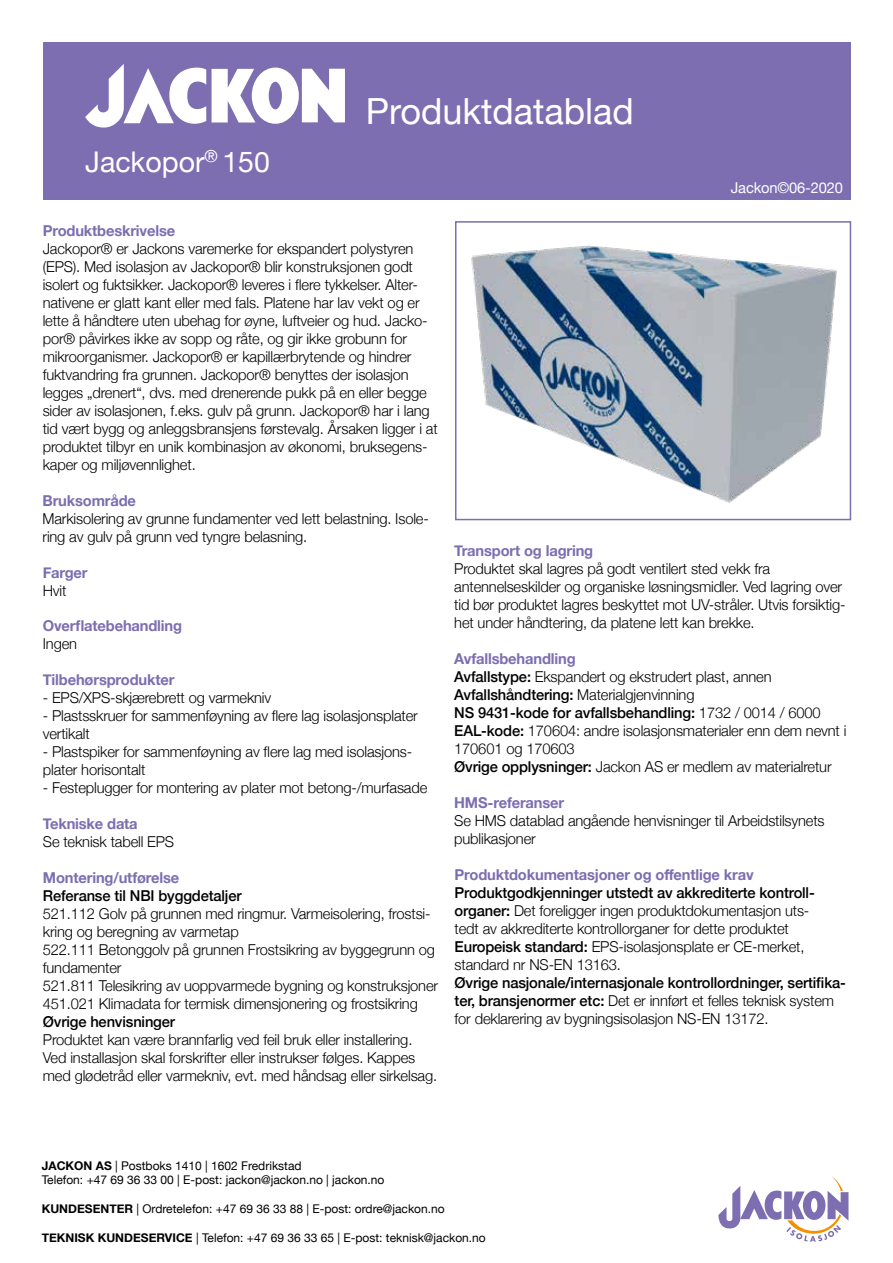
<style>
.page{position:relative;width:893px;height:1263px;background:#fff}
.page>*{position:absolute;margin:0;border:0;box-sizing:border-box;transform-origin:0 0}
.t1{font:36px "Helvetica Neue";color:#fff}
.t2{font:28.5px "Helvetica Neue";color:#fff}
.t3{font:300 15px/18px "Helvetica Neue";letter-spacing:-.01em;color:#000}
.t4{font:500 15px/18px "Helvetica Neue";letter-spacing:-.01em;color:#000}
.t5{font:700 15px "Helvetica Neue";letter-spacing:-.01em;color:#7c6eb0}
.t6{font:15px "Helvetica Neue";letter-spacing:-.01em;color:#fff}
.t7{font:12px/14.4px "Helvetica Neue";color:#000}
.s1{font-weight:700;color:#7c6eb0}
.s2{font-weight:500}
.s3{font-weight:300}
.s4{font-weight:700}
</style>
<div class="page">
<img style="left:471px;top:245px;width:366px;height:258px">
<div style="left:455px;top:221px;width:396px;height:299px;border:2px solid #7c6eb0"></div>
<svg style="left:718px;top:1176px;width:130px;height:66px"></svg>
<div style="left:43px;top:43px;width:808px;height:157px;background:#7c6eb0"></div>
<svg style="left:85px;top:64px;width:121px;height:64px"></svg>
<svg style="left:212px;top:68px;width:133px;height:56px"></svg>
<h2 class="t2" style="left:85px;top:141px;width:186px">Jackopor<sup>®</sup> 150</h2>
<h1 class="t1" style="left:366px;top:85px;width:270px">Produktdatablad</h1>
<p class="t5" style="left:43px;top:219px;width:134px">Produktbeskrivelse</p>
<p class="t3" style="left:43px;top:238px;width:396px">Jackopor® er Jackons varemerke for ekspandert polystyren (EPS). Med isolasjon av Jackopor® blir konstruksjonen godt isolert og fuktsikker. Jackopor® leveres i flere tykkelser. Alter&shy;nativene er glatt kant eller med fals. Platene har lav vekt og er lette å håndtere uten ubehag for øyne, luftveier og hud. Jacko&shy;por® påvirkes ikke av sopp og råte, og gir ikke grobunn for mikroorganismer. Jackopor® er kapillærbrytende og hindrer fuktvandring fra grunnen. Jackopor® benyttes der isolasjon legges „drenert“, dvs. med drenerende pukk på en eller begge sider av isolasjonen, f.eks. gulv på grunn. Jackopor® har i lang tid vært bygg og anleggsbransjens førstevalg. Årsaken ligger i at produktet tilbyr en unik kombinasjon av økonomi, bruksegens&shy;kaper og miljøvennlighet.</p>
<p class="t6" style="left:731px;top:177px;width:114px">Jackon©06-2020</p>
<p class="t5" style="left:43px;top:489px;width:95px">Bruksområde</p>
<p class="t3" style="left:43px;top:508px;width:388px">Markisolering av grunne fundamenter ved lett belastning. Isole&shy;ring av gulv på grunn ved tyngre belasning.</p>
<p class="t5" style="left:43px;top:560px;width:46px">Farger</p>
<p class="t3" style="left:43px;top:580px;width:25px">Hvit</p>
<p class="t5" style="left:43px;top:614px;width:141px">Overflatebehandling</p>
<p class="t3" style="left:43px;top:634px;width:36px">Ingen</p>
<p class="t5" style="left:43px;top:668px;width:133px">Tilbehørsprodukter</p>
<p class="t3" style="left:43px;top:688px;width:230px">- EPS/XPS-skjærebrett og varmekniv</p>
<p class="t3" style="left:43px;top:706px;width:377px">- Plastsskruer for sammenføyning av flere lag isolasjonsplater vertikalt</p>
<p class="t3" style="left:43px;top:742px;width:369px">- Plastspiker for sammenføyning av flere lag med isolasjons&shy;plater horisontalt</p>
<p class="t3" style="left:43px;top:778px;width:386px">- Festeplugger for montering av plater mot betong-/murfasade</p>
<p class="t5" style="left:43px;top:812px;width:96px">Tekniske data</p>
<p class="t3" style="left:43px;top:832px;width:133px">Se teknisk tabell EPS</p>
<p class="t5" style="left:43px;top:866px;width:138px">Montering/utførelse</p>
<p class="t4" style="left:43px;top:885px;width:200px">Referanse til NBI byggdetaljer</p>
<p class="t3" style="left:43px;top:904px;width:397px">521.112 Golv på grunnen med ringmur. Varmeisolering, frostsi&shy;kring og beregning av varmetap<br>522.111 Betonggolv på grunnen Frostsikring av byggegrunn og fundamenter<br>521.811 Telesikring av uoppvarmede bygning og konstruksjoner 451.021 Klimadata for termisk dimensjonering og frostsikring</p>
<p class="t4" style="left:43px;top:1011px;width:134px">Øvrige henvisninger</p>
<p class="t3" style="left:43px;top:1030px;width:396px">Produktet kan være brannfarlig ved feil bruk eller installering.<br>Ved installasjon skal forskrifter eller instrukser følges. Kappes med glødetråd eller varmekniv, evt. med håndsag eller sirkelsag.</p>
<p class="t5" style="left:454px;top:539px;width:141px">Transport og lagring</p>
<p class="t3" style="left:454px;top:559px;width:393px">Produktet skal lagres på godt ventilert sted vekk fra antennelseskilder og organiske løsningsmidler. Ved lagring over tid bør produktet lagres beskyttet mot UV-stråler. Utvis forsiktig&shy;het under håndtering, da platene lett kan brekke.</p>
<p class="t3" style="left:454px;top:649px;width:394px"><span class="s1">Avfallsbehandling<br></span><span class="s2">Avfallstype:</span> Ekspandert og ekstrudert plast, annen <span class="s2">Avfallshåndtering:</span> Materialgjenvinning<br><span class="s2">NS 9431-kode for avfallsbehandling:</span> 1732 / 0014 / 6000<br><span class="s2">EAL-kode:</span> 170604: andre isolasjonsmaterialer enn dem nevnt i 170601 og 170603<br><span class="s2">Øvrige opplysninger:</span> Jackon AS er medlem av materialretur</p>
<p class="t5" style="left:454px;top:791px;width:111px">HMS-referanser</p>
<p class="t3" style="left:454px;top:811px;width:372px">Se HMS datablad angående henvisninger til Arbeidstilsynets publikasjoner</p>
<p class="t5" style="left:455px;top:863px;width:300px">Produktdokumentasjoner og offentlige krav</p>
<p class="t3" style="left:455px;top:882px;width:362px"><span class="s2">Produktgodkjenninger utstedt av akkrediterte kontroll&shy;organer:</span> Det foreligger ingen produktdokumentasjon uts&shy;tedt av akkrediterte kontrollorganer for dette produktet <span class="s2">Europeisk standard:</span> EPS-isolasjonsplate er CE-merket, standard nr NS-EN 13163.</p>
<p class="t4" style="left:455px;top:972px;width:393px">Øvrige nasjonale/internasjonale kontrollordninger, sertifika&shy;ter, bransjenormer etc: <span class="s3">Det er innført et felles teknisk system for deklarering av bygningsisolasjon NS-EN 13172.</span></p>
<p class="t7" style="left:42px;top:1159px;width:344px"><span class="s4">JACKON AS</span> | Postboks 1410 | 1602 Fredrikstad<br>Telefon: +47 69 36 33 00 | E-post: jackon@jackon.no | jackon.no</p>
<p class="t7" style="left:42px;top:1202px;width:404px"><span class="s4">KUNDESENTER</span> | Ordretelefon: +47 69 36 33 88 | E-post: ordre@jackon.no</p>
<p class="t7" style="left:42px;top:1231px;width:446px"><span class="s4">TEKNISK KUNDESERVICE</span> | Telefon: +47 69 36 33 65 | E-post: teknisk@jackon.no</p>
</div>
